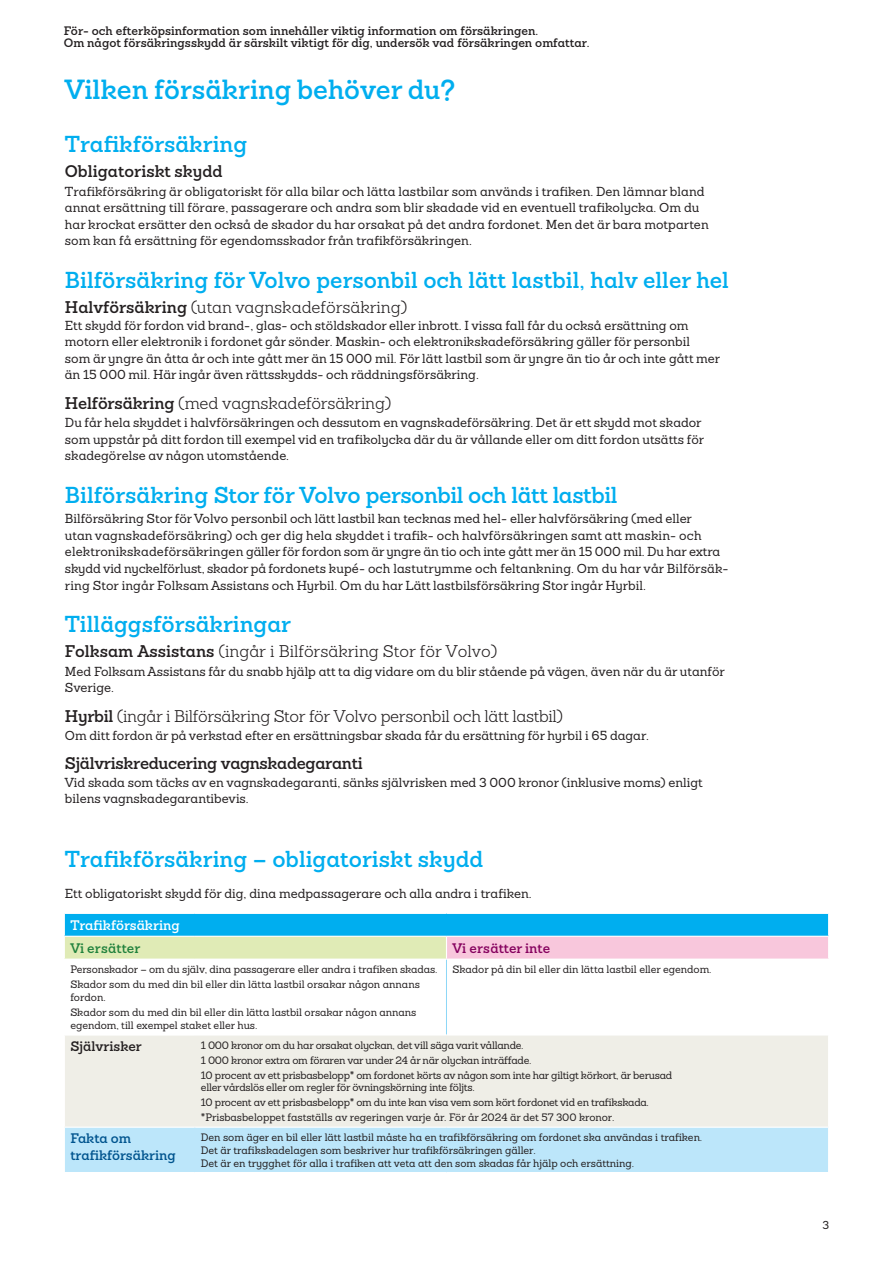
<style>
.page{position:relative;width:893px;height:1263px;background:#fff}
.page>*{position:absolute;margin:0;border:0;box-sizing:border-box;transform-origin:0 0}
.För_o_efterköp_rubrik_18_p_semibold{font:600 27px "Sanchez Folksam";color:#00aeef}
.Rubrik_4_15_18{font:600 22.5px "Sanchez Folksam";color:#00aeef}
.Rubrik_4_15_18-2{font:600 22.5px "Sanchez Folksam";letter-spacing:-.02em;color:#00aeef}
.För_o_efterköp_Annat_som_kan_hända_rubri{font:300 16.5px "Sanchez Folksam";letter-spacing:-.02em;color:#231f20}
.För_o_efterköp_Annat_som_kan_hända_rubri-2{font:300 16.5px "Sanchez Folksam";color:#231f20}
.Rubrik_5_11_14__R2{font:300 16.5px "Sanchez Folksam";color:#231f20}
.För_o_efterköp_kategori-rubrik{font:300 16.5px "Sanchez Folksam";letter-spacing:-.01em;color:#231f20}
.För_o_efterköp_Annat_som_kan_hända_rubri-3{font:600 16.5px "Sanchez Folksam";letter-spacing:-.02em;color:#231f20}
.Rubrik_5_11_14__R2-2{font:600 16.5px "Sanchez Folksam";color:#231f20}
.Rubrik_6_8_5_11__R3{font:600 13.5px/16.5px "Sanchez Folksam";color:#00548e}
.Rubrik_6_8_5_11__R3-2{font:600 13.5px "Sanchez Folksam";color:#fff}
.Ingress_Text_11_14{font:600 13.5px "Sanchez Folksam";color:#85015e}
.Ingress_Text_11_14-2{font:600 13.5px "Sanchez Folksam";color:#231f20}
.Rubrik_6_8_5_11__R3-3{font:600 13.5px "Sanchez Folksam";color:#20813c}
.För_o_efterköp_bröd{font:500 12.75px/16.5px "Sanchez Folksam";color:#231f20}
.Brödtext_8_5_11{font:500 12.75px "Sanchez Folksam";color:#231f20}
.t1{font:600 12px/12.8px "Sanchez Folksam";color:#231f20}
.t2{font:500 11.25px "Sanchez Folksam";color:#231f20}
.Info_Text_nästa_stycke_7_8_5{font:500 10.5px/12.8px "Sanchez Folksam";letter-spacing:-.005em;color:#231f20}
.Info_Text_nästa_stycke_7_8_5-2{font:500 10.5px/12.8px "Sanchez Folksam";letter-spacing:-.025em;color:#231f20}
.s1{font-weight:600}
</style>
<div class="page">
<div style="left:64px;top:913px;width:765px;height:23px;background:#00aeef"></div>
<div style="left:64px;top:936px;width:382px;height:23px;background:#e0ebb6"></div>
<div style="left:446px;top:936px;width:383px;height:23px;background:#f8c7dc"></div>
<div style="left:65px;top:1036px;width:763px;height:90px;background:#efeee7"></div>
<div style="left:65px;top:1128px;width:763px;height:44px;background:#bce6fa"></div>
<hr style="left:64px;top:913px;width:131px;height:1px;background:#fff">
<hr style="left:195px;top:913px;width:251px;height:1px;background:#fff">
<hr style="left:446px;top:913px;width:383px;height:1px;background:#fff">
<hr style="left:64px;top:936px;width:131px;height:1px;background:#fff">
<svg style="left:64px;top:913px;width:1px;height:45px"></svg>
<hr style="left:195px;top:936px;width:251px;height:1px;background:#fff">
<hr style="left:446px;top:936px;width:383px;height:1px;background:#fff">
<svg style="left:446px;top:937px;width:1px;height:21px"></svg>
<svg style="left:828px;top:913px;width:1px;height:45px"></svg>
<hr style="left:194px;top:1035px;width:1px;height:91px;background:#efeee7">
<hr style="left:194px;top:1128px;width:1px;height:44px;background:#bce6fa">
<hr style="left:64px;top:958px;width:131px;height:2px;background:#fff">
<hr style="left:195px;top:958px;width:251px;height:2px;background:#fff">
<hr style="left:446px;top:958px;width:383px;height:2px;background:#fff">
<hr style="left:446px;top:960px;width:1px;height:75px;background:#8dd7f7">
<p class="t1" style="left:64px;top:24px;width:527px">För- och efterköpsinformation som innehåller viktig information om försäkringen.<br>Om något försäkringsskydd är särskilt viktigt för dig, undersök vad försäkringen omfattar.</p>
<p class="För_o_efterköp_rubrik_18_p_semibold" style="left:65px;top:71px;width:392px">Vilken försäkring behöver du?</p>
<p class="Rubrik_4_15_18" style="left:65px;top:129px;width:184px">Trafikförsäkring</p>
<p class="Rubrik_5_11_14__R2-2" style="left:65px;top:160px;width:159px">Obligatoriskt skydd</p>
<p class="För_o_efterköp_bröd" style="left:65px;top:183px;width:645px">Trafikförsäkring är obligatoriskt för alla bilar och lätta lastbilar som används i trafiken. Den lämnar bland annat ersättning till förare, passagerare och andra som blir skadade vid en eventuell trafikolycka. Om du har krockat ersätter den också de skador du har orsakat på det andra fordonet. Men det är bara motparten som kan få ersättning för egendomsskador från trafikförsäkringen.</p>
<p class="Rubrik_4_15_18" style="left:65px;top:265px;width:666px">Bilförsäkring för Volvo personbil och lätt lastbil, halv eller hel</p>
<p class="Rubrik_5_11_14__R2" style="left:65px;top:297px;width:344px"><span class="s1">Halvförsäkring</span> (utan vagnskadeförsäkring)</p>
<p class="För_o_efterköp_bröd" style="left:65px;top:317px;width:657px">Ett skydd för fordon vid brand-, glas- och stöldskador eller inbrott. I vissa fall får du också ersättning om motorn eller elektronik i fordonet går sönder. Maskin- och elektronikskadeförsäkring gäller för personbil<br>som är yngre än åtta år och inte gått mer än 15 000 mil. För lätt lastbil som är yngre än tio år och inte gått mer än 15 000 mil. Här ingår även rättsskydds- och räddningsförsäkring.</p>
<p class="För_o_efterköp_kategori-rubrik" style="left:65px;top:392px;width:328px"><span class="s1">Helförsäkring</span> (med vagnskadeförsäkring)</p>
<p class="För_o_efterköp_bröd" style="left:65px;top:414px;width:641px">Du får hela skyddet i halvförsäkringen och dessutom en vagnskadeförsäkring. Det är ett skydd mot skador som uppstår på ditt fordon till exempel vid en trafikolycka där du är vållande eller om ditt fordon utsätts för skadegörelse av någon utomstående.</p>
<p class="Rubrik_4_15_18-2" style="left:65px;top:480px;width:554px">Bilförsäkring Stor för Volvo personbil och lätt lastbil</p>
<p class="För_o_efterköp_bröd" style="left:65px;top:511px;width:665px">Bilförsäkring Stor för Volvo personbil och lätt lastbil kan tecknas med hel- eller halvförsäkring (med eller<br>utan vagnskadeförsäkring) och ger dig hela skyddet i trafik- och halvförsäkringen samt att maskin- och elektronikskadeförsäkringen gäller för fordon som är yngre än tio och inte gått mer än 15 000 mil. Du har extra skydd vid nyckelförlust, skador på fordonets kupé- och lastutrymme och feltankning. Om du har vår Bilförsäk&shy;ring Stor ingår Folksam Assistans och Hyrbil. Om du har Lätt lastbilsförsäkring Stor ingår Hyrbil.</p>
<p class="Rubrik_4_15_18" style="left:65px;top:609px;width:228px">Tilläggsförsäkringar</p>
<p class="För_o_efterköp_Annat_som_kan_hända_rubri-2" style="left:65px;top:641px;width:434px"><span class="s1">Folksam Assistans</span> (ingår i Bilförsäkring Stor för Volvo)</p>
<p class="För_o_efterköp_bröd" style="left:65px;top:663px;width:661px">Med Folksam Assistans får du snabb hjälp att ta dig vidare om du blir stående på vägen, även när du är utanför<br>Sverige.</p>
<p class="För_o_efterköp_Annat_som_kan_hända_rubri" style="left:65px;top:705px;width:500px"><span class="s1">Hyrbil</span> (ingår i Bilförsäkring Stor för Volvo personbil och lätt lastbil)</p>
<p class="För_o_efterköp_bröd" style="left:65px;top:727px;width:585px">Om ditt fordon är på verkstad efter en ersättningsbar skada får du ersättning för hyrbil i 65 dagar.</p>
<p class="För_o_efterköp_Annat_som_kan_hända_rubri-3" style="left:65px;top:752px;width:299px">Självriskreducering vagnskadegaranti</p>
<p class="För_o_efterköp_bröd" style="left:65px;top:774px;width:639px;line-height:15.8px">Vid skada som täcks av en vagnskadegaranti, sänks självrisken med 3 000 kronor (inklusive moms) enligt bilens vagnskadegarantibevis.</p>
<p class="Rubrik_4_15_18" style="left:65px;top:844px;width:420px">Trafikförsäkring – obligatoriskt skydd</p>
<p class="Brödtext_8_5_11" style="left:65px;top:886px;width:468px">Ett obligatoriskt skydd för dig, dina medpassagerare och alla andra i trafiken.</p>
<p class="Rubrik_6_8_5_11__R3-2" style="left:70px;top:916px;width:111px">Trafikförsäkring</p>
<p class="Rubrik_6_8_5_11__R3-3" style="left:70px;top:939px;width:71px">Vi ersätter</p>
<p class="Ingress_Text_11_14" style="left:452px;top:939px;width:99px">Vi ersätter inte</p>
<p class="Info_Text_nästa_stycke_7_8_5" style="left:70px;top:963px;width:369px">Personskador – om du själv, dina passagerare eller andra i trafiken skadas.</p>
<p class="Info_Text_nästa_stycke_7_8_5" style="left:70px;top:978px;width:351px">Skador som du med din bil eller din lätta lastbil orsakar någon annans fordon.</p>
<p class="Info_Text_nästa_stycke_7_8_5" style="left:70px;top:1006px;width:347px">Skador som du med din bil eller din lätta lastbil orsakar någon annans egendom, till exempel staket eller hus.</p>
<p class="Info_Text_nästa_stycke_7_8_5" style="left:452px;top:963px;width:261px">Skador på din bil eller din lätta lastbil eller egendom.</p>
<p class="Ingress_Text_11_14-2" style="left:70px;top:1037px;width:73px">Självrisker</p>
<p class="Info_Text_nästa_stycke_7_8_5-2" style="left:201px;top:1039px;width:324px">1 000 kronor om du har orsakat olyckan, det vill säga varit vållande.</p>
<p class="Info_Text_nästa_stycke_7_8_5-2" style="left:201px;top:1053px;width:332px">1 000 kronor extra om föraren var under 24 år när olyckan inträffade.</p>
<p class="Info_Text_nästa_stycke_7_8_5-2" style="left:201px;top:1068px;width:473px">10 procent av ett prisbasbelopp* om fordonet körts av någon som inte har giltigt körkort, är berusad eller vårdslös eller om regler för övningskörning inte följts.</p>
<p class="Info_Text_nästa_stycke_7_8_5-2" style="left:201px;top:1096px;width:449px">10 procent av ett prisbasbelopp* om du inte kan visa vem som kört fordonet vid en trafikskada.</p>
<p class="Info_Text_nästa_stycke_7_8_5" style="left:201px;top:1111px;width:415px">*Prisbasbeloppet fastställs av regeringen varje år. För år 2024 är det 57 300 kronor.</p>
<p class="Rubrik_6_8_5_11__R3" style="left:70px;top:1130px;width:107px">Fakta om trafikförsäkring</p>
<p class="Info_Text_nästa_stycke_7_8_5" style="left:201px;top:1131px;width:503px">Den som äger en bil eller lätt lastbil måste ha en trafikförsäkring om fordonet ska användas i trafiken.<br>Det är trafikskadelagen som beskriver hur trafikförsäkringen gäller.<br>Det är en trygghet för alla i trafiken att veta att den som skadas får hjälp och ersättning.</p>
<p class="t2" style="left:822px;top:1218px;width:8px">3</p>
</div>
